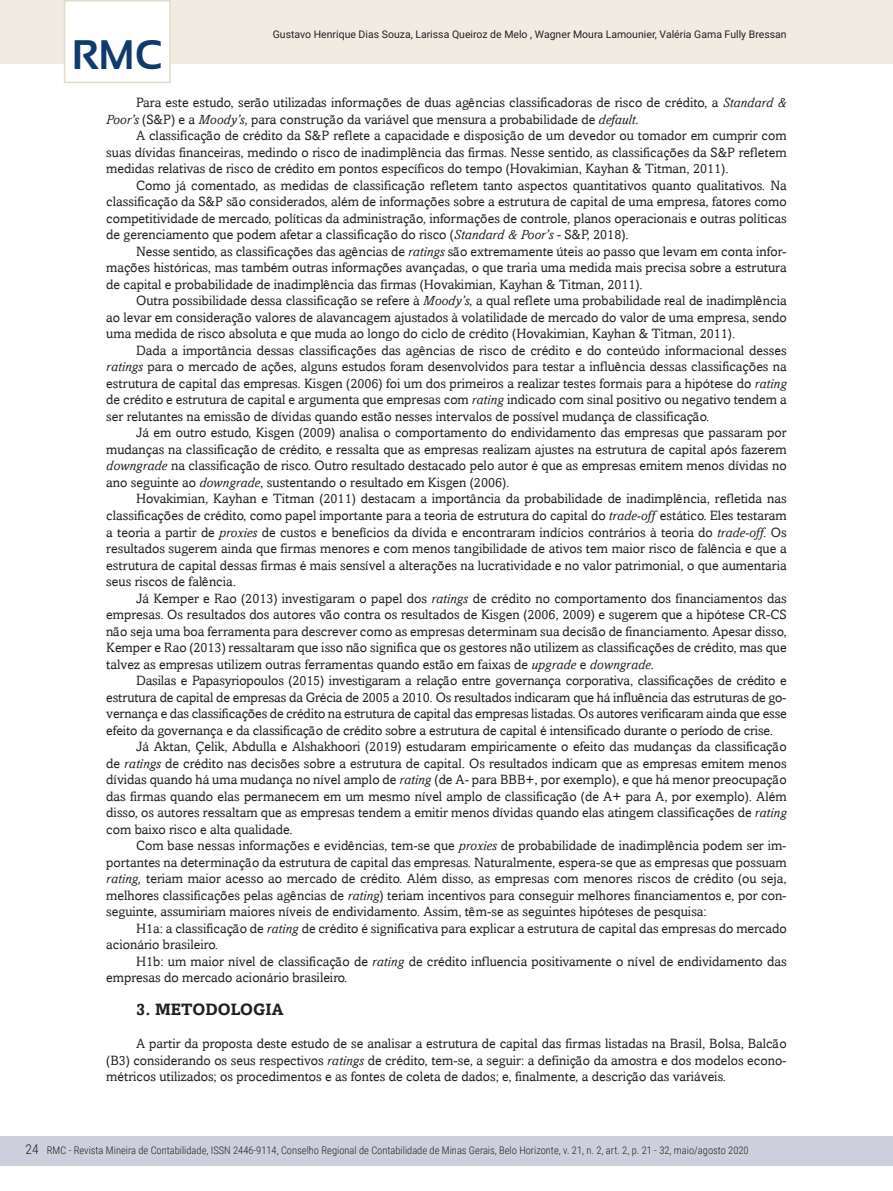
<style>
.page{position:relative;width:893px;height:1191px;background:#fff}
.page>*{position:absolute;margin:0;border:0;box-sizing:border-box;transform-origin:0 0}
.t1{font:700 41.25px "Sansation";color:#103a6b}
.intertitulo_1{font:700 16.5px "Amasis";color:#231f20}
.texto_corrido_1{font:13.5px/16.5px "Amasis";color:#231f20;text-align:justify}
.t2{font:300 13.5px "Roboto Condensed";color:#231f20}
.t3{font:300 10.5px "Roboto Condensed";color:#231f20}
.t4{font:10.5px "Roboto";color:#231f20}
.s1{font-style:italic}
</style>
<div class="page">
<div style="left:0;top:1135px;width:893px;height:30px;background:#cecfdd"></div>
<div style="left:0;top:0;width:893px;height:64px;background:#f1ece2"></div>
<div style="left:64px;top:0;width:107px;height:83px;background:#fff;border:2px solid #e3dbc9"></div>
<p class="t4" style="left:273px;top:27px;width:515px">Gustavo Henrique Dias Souza, Larissa Queiroz de Melo , Wagner Moura Lamounier, Valéria Gama Fully Bressan</p>
<h1 class="t1" style="left:72px;top:32px;width:92px">RMC</h1>
<p class="texto_corrido_1" style="left:106px;top:94px;width:682px;text-indent:30px">Para este estudo, serão utilizadas informações de duas agências classificadoras de risco de crédito, a <span class="s1">Standard &amp;<br>Poor’s</span> (S&amp;P) e a <span class="s1">Moody’s</span>, para construção da variável que mensura a probabilidade de <span class="s1">default.</span></p>
<p class="texto_corrido_1" style="left:106px;top:127px;width:682px;text-indent:30px">A classificação de crédito da S&amp;P reflete a capacidade e disposição de um devedor ou tomador em cumprir com suas dívidas financeiras, medindo o risco de inadimplência das firmas. Nesse sentido, as classificações da S&amp;P refletem medidas relativas de risco de crédito em pontos específicos do tempo (Hovakimian, Kayhan &amp; Titman, 2011).</p>
<p class="texto_corrido_1" style="left:106px;top:177px;width:682px;text-indent:30px">Como já comentado, as medidas de classificação refletem tanto aspectos quantitativos quanto qualitativos. Na classificação da S&amp;P são considerados, além de informações sobre a estrutura de capital de uma empresa, fatores como competitividade de mercado, políticas da administração, informações de controle, planos operacionais e outras políticas de gerenciamento que podem afetar a classificação do risco (<span class="s1">Standard &amp; Poor’s</span> - S&amp;P, 2018).</p>
<p class="texto_corrido_1" style="left:106px;top:243px;width:682px;text-indent:30px">Nesse sentido, as classificações das agências de <span class="s1">ratings</span> são extremamente úteis ao passo que levam em conta infor&shy;mações históricas, mas também outras informações avançadas, o que traria uma medida mais precisa sobre a estrutura de capital e probabilidade de inadimplência das firmas (Hovakimian, Kayhan &amp; Titman, 2011).</p>
<p class="texto_corrido_1" style="left:106px;top:292px;width:682px;text-indent:30px">Outra possibilidade dessa classificação se refere à <span class="s1">Moody’s</span>, a qual reflete uma probabilidade real de inadimplência ao levar em consideração valores de alavancagem ajustados à volatilidade de mercado do valor de uma empresa, sendo uma medida de risco absoluta e que muda ao longo do ciclo de crédito (Hovakimian, Kayhan &amp; Titman, 2011).</p>
<p class="texto_corrido_1" style="left:106px;top:342px;width:682px;text-indent:30px">Dada a importância dessas classificações das agências de risco de crédito e do conteúdo informacional desses <span class="s1">ratings</span> para o mercado de ações, alguns estudos foram desenvolvidos para testar a influência dessas classificações na estrutura de capital das empresas. Kisgen (2006) foi um dos primeiros a realizar testes formais para a hipótese do <span class="s1">rating </span>de crédito e estrutura de capital e argumenta que empresas com <span class="s1">rating</span> indicado com sinal positivo ou negativo tendem a ser relutantes na emissão de dívidas quando estão nesses intervalos de possível mudança de classificação.</p>
<p class="texto_corrido_1" style="left:106px;top:424px;width:682px;text-indent:30px">Já em outro estudo, Kisgen (2009) analisa o comportamento do endividamento das empresas que passaram por mudanças na classificação de crédito, e ressalta que as empresas realizam ajustes na estrutura de capital após fazerem <span class="s1">downgrade</span> na classificação de risco. Outro resultado destacado pelo autor é que as empresas emitem menos dívidas no ano seguinte ao <span class="s1">downgrade</span>, sustentando o resultado em Kisgen (2006).</p>
<p class="texto_corrido_1" style="left:106px;top:490px;width:682px;text-indent:30px">Hovakimian, Kayhan e Titman (2011) destacam a importância da probabilidade de inadimplência, refletida nas classificações de crédito, como papel importante para a teoria de estrutura do capital do <span class="s1">trade-off</span> estático. Eles testaram a teoria a partir de <span class="s1">proxies</span> de custos e benefícios da dívida e encontraram indícios contrários à teoria do <span class="s1">trade-off</span>. Os resultados sugerem ainda que firmas menores e com menos tangibilidade de ativos tem maior risco de falência e que a estrutura de capital dessas firmas é mais sensível a alterações na lucratividade e no valor patrimonial, o que aumentaria seus riscos de falência.</p>
<p class="texto_corrido_1" style="left:106px;top:589px;width:682px;text-indent:30px">Já Kemper e Rao (2013) investigaram o papel dos <span class="s1">ratings</span> de crédito no comportamento dos financiamentos das empresas. Os resultados dos autores vão contra os resultados de Kisgen (2006, 2009) e sugerem que a hipótese CR-CS não seja uma boa ferramenta para descrever como as empresas determinam sua decisão de financiamento. Apesar disso, Kemper e Rao (2013) ressaltaram que isso não significa que os gestores não utilizem as classificações de crédito, mas que talvez as empresas utilizem outras ferramentas quando estão em faixas de <span class="s1">upgrade</span> e <span class="s1">downgrade</span>.</p>
<p class="texto_corrido_1" style="left:106px;top:672px;width:682px;text-indent:30px">Dasilas e Papasyriopoulos (2015) investigaram a relação entre governança corporativa, classificações de crédito e estrutura de capital de empresas da Grécia de 2005 a 2010. Os resultados indicaram que há influência das estruturas de go&shy;vernança e das classificações de crédito na estrutura de capital das empresas listadas. Os autores verificaram ainda que esse efeito da governança e da classificação de crédito sobre a estrutura de capital é intensificado durante o período de crise.</p>
<p class="texto_corrido_1" style="left:106px;top:738px;width:682px;text-indent:30px">Já Aktan, Çelik, Abdulla e Alshakhoori (2019) estudaram empiricamente o efeito das mudanças da classificação de <span class="s1">ratings</span> de crédito nas decisões sobre a estrutura de capital. Os resultados indicam que as empresas emitem menos dívidas quando há uma mudança no nível amplo de <span class="s1">rating</span> (de A- para BBB+, por exemplo), e que há menor preocupação das firmas quando elas permanecem em um mesmo nível amplo de classificação (de A+ para A, por exemplo). Além disso, os autores ressaltam que as empresas tendem a emitir menos dívidas quando elas atingem classificações de <span class="s1">rating </span>com baixo risco e alta qualidade.</p>
<p class="texto_corrido_1" style="left:106px;top:837px;width:682px;text-indent:30px">Com base nessas informações e evidências, tem-se que <span class="s1">proxies</span> de probabilidade de inadimplência podem ser im&shy;portantes na determinação da estrutura de capital das empresas. Naturalmente, espera-se que as empresas que possuam <span class="s1">rating,</span> teriam maior acesso ao mercado de crédito. Além disso, as empresas com menores riscos de crédito (ou seja, melhores classificações pelas agências de <span class="s1">rating</span>) teriam incentivos para conseguir melhores financiamentos e, por con&shy;seguinte, assumiriam maiores níveis de endividamento. Assim, têm-se as seguintes hipóteses de pesquisa:</p>
<p class="texto_corrido_1" style="left:106px;top:919px;width:682px;text-indent:30px">H1a: a classificação de <span class="s1">rating</span> de crédito é significativa para explicar a estrutura de capital das empresas do mercado acionário brasileiro.</p>
<p class="texto_corrido_1" style="left:106px;top:952px;width:682px;text-indent:30px">H1b: um maior nível de classificação de <span class="s1">rating</span> de crédito influencia positivamente o nível de endividamento das empresas do mercado acionário brasileiro.</p>
<p class="intertitulo_1" style="left:136px;top:999px;width:149px">3. METODOLOGIA</p>
<p class="texto_corrido_1" style="left:106px;top:1035px;width:682px;text-indent:30px">A partir da proposta deste estudo de se analisar a estrutura de capital das firmas listadas na Brasil, Bolsa, Balcão (B3) considerando os seus respectivos <span class="s1">ratings</span> de crédito, tem-se, a seguir: a definição da amostra e dos modelos econo&shy;métricos utilizados; os procedimentos e as fontes de coleta de dados; e, finalmente, a descrição das variáveis.</p>
<p class="t2" style="left:26px;top:1140px;width:15px">24</p>
<p class="t3" style="left:47px;top:1143px;width:703px">RMC - Revista Mineira de Contabilidade, ISSN 2446-9114, Conselho Regional de Contabilidade de Minas Gerais, Belo Horizonte, v. 21, n. 2, art. 2, p. 21 - 32, maio/agosto 2020</p>
</div>
